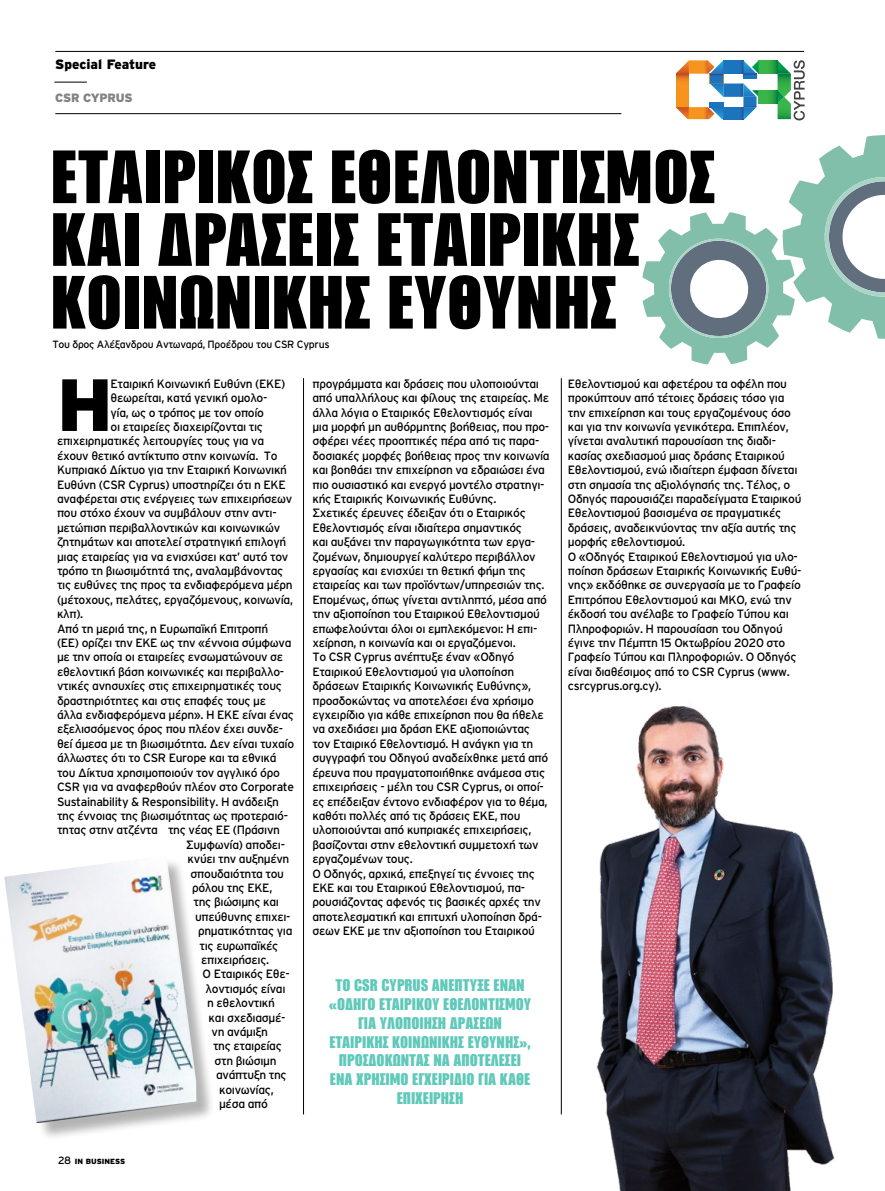
<style>
.page{position:relative;width:885px;height:1191px;background:#fff}
.page>*{position:absolute;margin:0;border:0;box-sizing:border-box;transform-origin:0 0}
.t1{font:900 73.65px "Interstate GR";color:#000}
.t2{font:900 70.05px/62.7px "PF Fusion Sans Pro";color:#000}
.t3{font:900 15.75px/18.9px "PF Fusion Sans Pro";color:#60c9ba;text-align:center}
.t4{font:900 13.5px "Interstate GR";color:#000}
.t5{font:12px/14.4px "Interstate GR";letter-spacing:-.03em;color:#000}
.t6{font:900 12px "Interstate GR";letter-spacing:-.025em;color:#808285}
.t7{font:10.5px "Interstate GR";letter-spacing:-.03em;color:#000}
.t8{font:900 7.5px "Interstate GR";color:#000}
.s1{font-weight:400;font-size:10.5px}
</style>
<div class="page">
<hr style="left:303px;top:378px;width:1px;height:736px;background:#000">
<hr style="left:561px;top:378px;width:1px;height:736px;background:#000">
<hr style="left:55px;top:51px;width:749px;height:1px;background:#000">
<hr style="left:55px;top:113px;width:566px;height:1px;background:#000">
<hr style="left:54px;top:82px;width:33px;height:1px;background:#000">
<div style="left:7px;top:858px;width:208px;height:283px;background:#000;opacity:.3"></div>
<img style="left:4px;top:858px;width:192px;height:265px">
<img style="left:560px;top:700px;width:275px;height:491px">
<svg style="left:642px;top:135px;width:242px;height:229px"></svg>
<svg style="left:676px;top:74px;width:12px;height:33px"></svg>
<svg style="left:676px;top:107px;width:12px;height:12px"></svg>
<svg style="left:676px;top:61px;width:12px;height:13px"></svg>
<svg style="left:758px;top:60px;width:19px;height:14px"></svg>
<svg style="left:758px;top:90px;width:19px;height:14px"></svg>
<div style="left:688px;top:107px;width:19px;height:12px;background:#f7941d"></div>
<div style="left:688px;top:60px;width:19px;height:14px;background:#f7941d"></div>
<svg style="left:707px;top:60px;width:51px;height:59px"></svg>
<svg style="left:777px;top:60px;width:27px;height:60px"></svg>
<p class="t4" style="left:55px;top:57px;width:102px">Special Feature</p>
<p class="t6" style="left:55px;top:91px;width:79px">CSR CYPRUS</p>
<h2 class="t2" style="left:50px;top:146px;width:666px">ΕΤΑΙΡΙΚΌΣ ΕΘΕΛΟΝΤΙΣΜΌΣ<br>ΚΑΙ ΔΡΆΣΕΙΣ ΕΤΑΙΡΙΚΉΣ<br>ΚΟΙΝΩΝΙΚΉΣ ΕΥΘΎΝΗΣ</h2>
<p class="t7" style="left:52px;top:338px;width:278px">Του δρος Αλέξανδρου Αντωναρά, Προέδρου του CSR Cyprus</p>
<h1 class="t1" style="left:57px;top:363px;width:57px">Η</h1>
<p class="t5" style="left:111px;top:376px;width:176px">Εταιρική Κοινωνική Ευθύνη (ΕΚΕ)</p>
<p class="t5" style="left:111px;top:390px;width:158px">θεωρείται, κατά γενική ομολο-</p>
<p class="t5" style="left:111px;top:405px;width:155px">γία, ως ο τρόπος με τον οποίο</p>
<p class="t5" style="left:111px;top:419px;width:154px">οι εταιρείες διαχειρίζονται τις</p>
<p class="t5" style="left:57px;top:434px;width:209px">επιχειρηματικές λειτουργίες τους για να</p>
<p class="t5" style="left:57px;top:448px;width:222px">έχουν θετικό αντίκτυπο στην κοινωνία. Το</p>
<p class="t5" style="left:57px;top:462px;width:231px">Κυπριακό Δίκτυο για την Εταιρική Κοινωνική</p>
<p class="t5" style="left:57px;top:477px;width:230px">Ευθύνη (CSR Cyprus) υποστηρίζει ότι η ΕΚΕ</p>
<p class="t5" style="left:57px;top:491px;width:237px">αναφέρεται στις ενέργειες των επιχειρήσεων</p>
<p class="t5" style="left:57px;top:506px;width:221px">που στόχο έχουν να συμβάλουν στην αντι-</p>
<p class="t5" style="left:57px;top:520px;width:225px">μετώπιση περιβαλλοντικών και κοινωνικών</p>
<p class="t5" style="left:57px;top:534px;width:231px">ζητημάτων και αποτελεί στρατηγική επιλογή</p>
<p class="t5" style="left:57px;top:549px;width:233px">μιας εταιρείας για να ενισχύσει κατ’ αυτό τον</p>
<p class="t5" style="left:57px;top:563px;width:228px">τρόπο τη βιωσιμότητά της, αναλαμβάνοντας</p>
<p class="t5" style="left:57px;top:578px;width:237px">τις ευθύνες της προς τα ενδιαφερόμενα μέρη</p>
<p class="t5" style="left:57px;top:592px;width:237px">(μέτοχους, πελάτες, εργαζόμενους, κοινωνία,</p>
<p class="t5" style="left:57px;top:606px;width:28px">κλπ).</p>
<p class="t5" style="left:57px;top:621px;width:213px">Από τη μεριά της, η Ευρωπαϊκή Επιτροπή</p>
<p class="t5" style="left:57px;top:635px;width:236px">(ΕΕ) ορίζει την ΕΚΕ ως την «έννοια σύμφωνα</p>
<p class="t5" style="left:57px;top:650px;width:228px">με την οποία οι εταιρείες ενσωματώνουν σε</p>
<p class="t5" style="left:57px;top:664px;width:228px">εθελοντική βάση κοινωνικές και περιβαλλο-</p>
<p class="t5" style="left:57px;top:678px;width:226px">ντικές ανησυχίες στις επιχειρηματικές τους</p>
<p class="t5" style="left:57px;top:693px;width:210px">δραστηριότητες και στις επαφές τους με</p>
<p class="t5" style="left:57px;top:707px;width:238px">άλλα ενδιαφερόμενα μέρη». Η ΕΚΕ είναι ένας</p>
<p class="t5" style="left:57px;top:722px;width:228px">εξελισσόμενος όρος που πλέον έχει συνδε-</p>
<p class="t5" style="left:57px;top:736px;width:239px">θεί άμεσα με τη βιωσιμότητα. Δεν είναι τυχαίο</p>
<p class="t5" style="left:57px;top:750px;width:221px">άλλωστες ότι το CSR Europe και τα εθνικά</p>
<p class="t5" style="left:57px;top:765px;width:224px">του Δίκτυα χρησιμοποιούν τον αγγλικό όρο</p>
<p class="t5" style="left:57px;top:779px;width:238px">CSR για να αναφερθούν πλέον στο Corporate</p>
<p class="t5" style="left:57px;top:794px;width:223px">Sustainability &amp; Responsibility. Η ανάδειξη</p>
<p class="t5" style="left:57px;top:808px;width:232px">της έννοιας της βιωσιμότητας ως προτεραιό-</p>
<p class="t5" style="left:57px;top:822px;width:224px">τητας στην ατζέντα της νέας ΕΕ (Πράσινη</p>
<p class="t5" style="left:186px;top:837px;width:100px">Συμφωνία) αποδει-</p>
<p class="t5" style="left:187px;top:851px;width:103px">κνύει την αυξημένη</p>
<p class="t5" style="left:190px;top:866px;width:95px">σπουδαιότητα του</p>
<p class="t5" style="left:192px;top:880px;width:82px">ρόλου της ΕΚΕ,</p>
<p class="t5" style="left:193px;top:894px;width:87px">της βιώσιμης και</p>
<p class="t5" style="left:195px;top:909px;width:97px">υπεύθυνης επιχει-</p>
<p class="t5" style="left:198px;top:923px;width:96px">ρηματικότητας για</p>
<p class="t5" style="left:199px;top:938px;width:80px">τις ευρωπαϊκές</p>
<p class="t5" style="left:201px;top:952px;width:70px">επιχειρήσεις.</p>
<p class="t5" style="left:202px;top:966px;width:89px">Ο Εταιρικός Εθε-</p>
<p class="t5" style="left:205px;top:981px;width:81px">λοντισμός είναι</p>
<p class="t5" style="left:207px;top:995px;width:69px">η εθελοντική</p>
<p class="t5" style="left:208px;top:1010px;width:78px">και σχεδιασμέ-</p>
<p class="t5" style="left:211px;top:1024px;width:58px">νη ανάμιξη</p>
<p class="t5" style="left:213px;top:1038px;width:70px">της εταιρείας</p>
<p class="t5" style="left:214px;top:1053px;width:63px">στη βιώσιμη</p>
<p class="t5" style="left:216px;top:1067px;width:72px">ανάπτυξη της</p>
<p class="t5" style="left:219px;top:1082px;width:56px">κοινωνίας,</p>
<p class="t5" style="left:219px;top:1096px;width:50px">μέσα από</p>
<p class="t8" style="left:58px;top:1156px;width:69px"><span class="s1">28</span> IN BUSINESS</p>
<p class="t5" style="left:312px;top:376px;width:239px">προγράμματα και δράσεις που υλοποιούνται από υπαλλήλους και φίλους της εταιρείας. Με άλλα λόγια ο Εταιρικός Εθελοντισμός είναι μια μορφή μη αυθόρμητης βοήθειας, που προ&shy;σφέρει νέες προοπτικές πέρα από τις παρα&shy;δοσιακές μορφές βοήθειας προς την κοινωνία και βοηθάει την επιχείρηση να εδραιώσει ένα πιο ουσιαστικό και ενεργό μοντέλο στρατηγι&shy;κής Εταιρικής Κοινωνικής Ευθύνης.<br>Σχετικές έρευνες έδειξαν ότι ο Εταιρικός Εθελοντισμός είναι ιδιαίτερα σημαντικός<br>και αυξάνει την παραγωγικότητα των εργα&shy;ζομένων, δημιουργεί καλύτερο περιβάλλον εργασίας και ενισχύει τη θετική φήμη της εταιρείας και των προϊόντων/υπηρεσιών της.<br>Επομένως, όπως γίνεται αντιληπτό, μέσα από την αξιοποίηση του Εταιρικού Εθελοντισμού επωφελούνται όλοι οι εμπλεκόμενοι: Η επι&shy;χείρηση, η κοινωνία και οι εργαζόμενοι.<br>Το CSR Cyprus ανέπτυξε έναν «Οδηγό Εταιρικού Εθελοντισμού για υλοποίηση δράσεων Εταιρικής Κοινωνικής Ευθύνης», προσδοκώντας να αποτελέσει ένα χρήσιμο εγχειρίδιο για κάθε επιχείρηση που θα ήθελε να σχεδιάσει μια δράση ΕΚΕ αξιοποιώντας τον Εταιρικό Εθελοντισμό. Η ανάγκη για τη συγγραφή του Οδηγού αναδείχθηκε μετά από έρευνα που πραγματοποιήθηκε ανάμεσα στις επιχειρήσεις - μέλη του CSR Cyprus, οι οποί&shy;ες επέδειξαν έντονο ενδιαφέρον για το θέμα, καθότι πολλές από τις δράσεις ΕΚΕ, που υλοποιούνται από κυπριακές επιχειρήσεις, βασίζονται στην εθελοντική συμμετοχή των εργαζομένων τους.<br>Ο Οδηγός, αρχικά, επεξηγεί τις έννοιες της ΕΚΕ και του Εταιρικού Εθελοντισμού, πα&shy;ρουσιάζοντας αφενός τις βασικές αρχές την αποτελεσματική και επιτυχή υλοποίηση δρά&shy;σεων ΕΚΕ με την αξιοποίηση του Εταιρικού</p>
<p class="t5" style="left:567px;top:376px;width:235px">Εθελοντισμού και αφετέρου τα οφέλη που προκύπτουν από τέτοιες δράσεις τόσο για την επιχείρηση και τους εργαζομένους όσο και για την κοινωνία γενικότερα. Επιπλέον, γίνεται αναλυτική παρουσίαση της διαδι&shy;κασίας σχεδιασμού μιας δράσης Εταιρικού Εθελοντισμού, ενώ ιδιαίτερη έμφαση δίνεται στη σημασία της αξιολόγησής της. Τέλος, ο Οδηγός παρουσιάζει παραδείγματα Εταιρικού Εθελοντισμού βασισμένα σε πραγματικές δράσεις, αναδεικνύοντας την αξία αυτής της μορφής εθελοντισμού.<br>Ο «Οδηγός Εταιρικού Εθελοντισμού για υλο&shy;ποίηση δράσεων Εταιρικής Κοινωνικής Ευθύ&shy;νης» εκδόθηκε σε συνεργασία με το Γραφείο Επιτρόπου Εθελοντισμού και ΜΚΟ, ενώ την έκδοσή του ανέλαβε το Γραφείο Τύπου και Πληροφοριών. Η παρουσίαση του Οδηγού έγινε την Πέμπτη 15 Οκτωβρίου 2020 στο Γραφείο Τύπου και Πληροφοριών. Ο Οδηγός είναι διαθέσιμος από το CSR Cyprus (www. csrcyprus.org.cy).</p>
<h3 class="t3" style="left:329px;top:976px;width:204px">ΤΟ CSR CYPRUS ΑΝΈΠΤΥΞΕ ΈΝΑΝ «ΟΔΗΓΌ ΕΤΑΙΡΙΚΟΎ ΕΘΕΛΟΝΤΙΣΜΟΎ<br>ΓΙΑ ΥΛΟΠΟΊΗΣΗ ΔΡΆΣΕΩΝ<br>ΕΤΑΙΡΙΚΉΣ ΚΟΙΝΩΝΙΚΉΣ ΕΥΘΎΝΗΣ»,<br>ΠΡΟΣΔΟΚΏΝΤΑΣ ΝΑ ΑΠΟΤΕΛΈΣΕΙ<br>ΈΝΑ ΧΡΉΣΙΜΟ ΕΓΧΕΙΡΊΔΙΟ ΓΙΑ ΚΆΘΕ<br>ΕΠΙΧΕΊΡΗΣΗ</h3>
</div>
